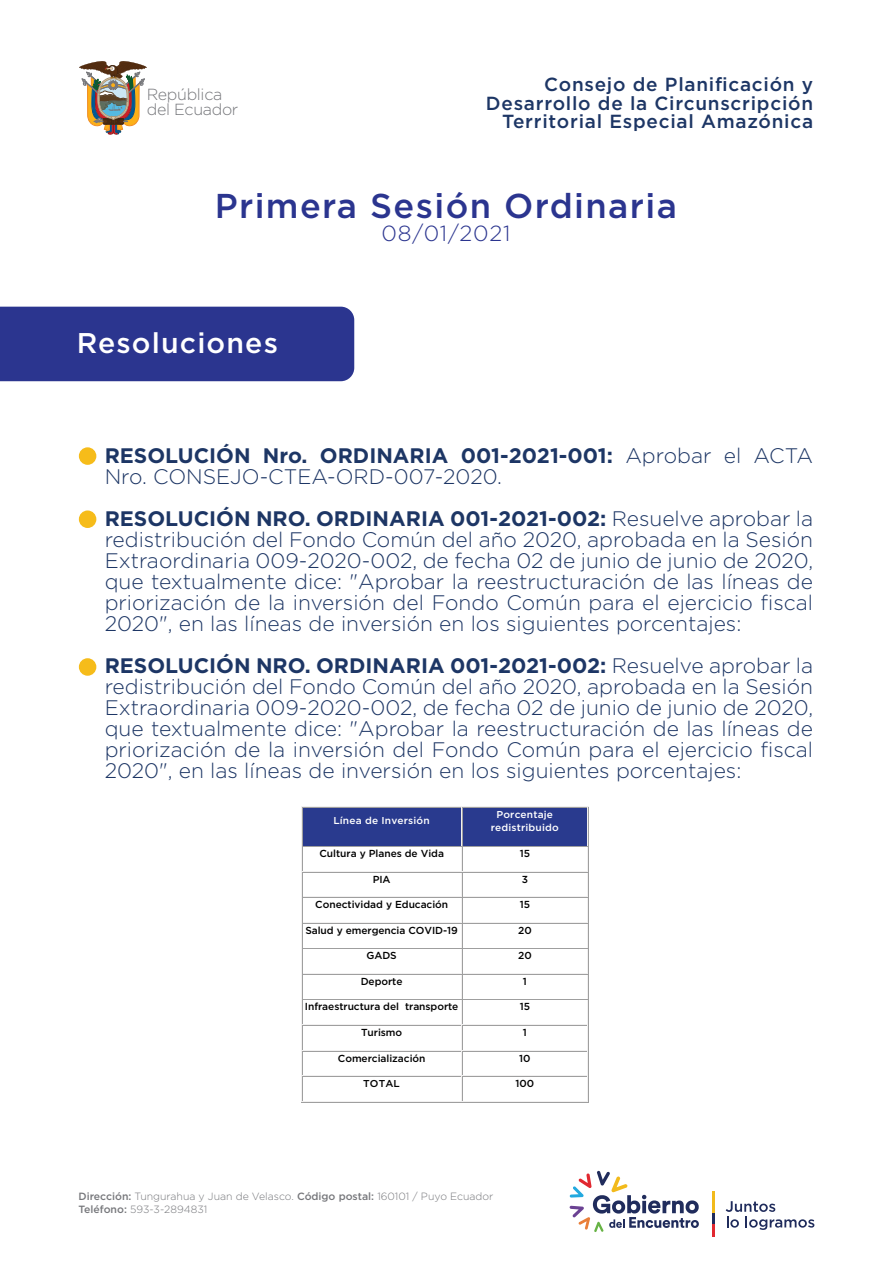
<style>
.page{position:relative;width:893px;height:1263px;background:#fff}
.page>*{position:absolute;margin:0;border:0;box-sizing:border-box;transform-origin:0 0}
.t1{font:500 34.5px "Gotham";letter-spacing:.04em;color:#2b358f}
.t2{font:500 28.5px "Gotham";letter-spacing:.04em;color:#fff}
.t3{font:300 21.9px "Gotham";letter-spacing:.04em;color:#2b358f}
.t4{font:300 21px/21px "Gotham";color:#1d3665;text-align:justify}
.t5{font:500 18.9px/18.9px "Gotham";letter-spacing:.04em;color:#1d3665;text-align:right}
.t6{font:300 16.05px/14.9px "Gotham";letter-spacing:-.02em;color:#76777b}
.t7{font:300 10.5px/12.6px "Gotham";color:#76777b}
.t8{font:500 10.2px "Gotham";letter-spacing:-.005em;color:#010101}
.t9{font:500 10.05px/13.8px "Gotham";letter-spacing:.015em;color:#fff;text-align:center}
.t10{font:500 10.05px "Gotham";letter-spacing:.015em;color:#010101}
.s1{font-weight:700}
.s2{font-weight:500}
</style>
<div class="page">
<svg style="left:726px;top:1201px;width:88px;height:29px"></svg>
<svg style="left:570px;top:1171px;width:129px;height:61px"></svg>
<hr style="left:712px;top:1191px;width:2px;height:45px;background:#f2ba1b">
<hr style="left:712px;top:1212px;width:2px;height:24px;background:#202c5c">
<svg style="left:712px;top:1224px;width:2px;height:12px"></svg>
<img style="left:79px;top:61px;width:68px;height:74px">
<div style="left:79px;top:447px;width:17px;height:18px;background:#f6bc1a;border-radius:50%"></div>
<div style="left:79px;top:658px;width:17px;height:18px;background:#f6bc1a;border-radius:50%"></div>
<div style="left:79px;top:510px;width:17px;height:18px;background:#f6bc1a;border-radius:50%"></div>
<div style="left:0;top:307px;width:354px;height:74px;background:#2b358f"></div>
<div style="left:302px;top:808px;width:159px;height:37px;background:#293a8e"></div>
<div style="left:462px;top:808px;width:125px;height:13px;background:#293a8e"></div>
<div style="left:462px;top:821px;width:125px;height:24px;background:#293a8e"></div>
<hr style="left:302px;top:806px;width:160px;height:1px;background:#f1f0f0">
<hr style="left:462px;top:806px;width:126px;height:1px;background:#f1f0f0">
<hr style="left:303px;top:807px;width:158px;height:1px;background:#9f9f9f">
<hr style="left:461px;top:807px;width:1px;height:39px;background:#f1f0f0">
<hr style="left:302px;top:807px;width:1px;height:39px;background:#f1f0f0">
<hr style="left:462px;top:807px;width:125px;height:1px;background:#9f9f9f">
<hr style="left:462px;top:807px;width:1px;height:39px;background:#9f9f9f">
<hr style="left:587px;top:807px;width:1px;height:39px;background:#f1f0f0">
<hr style="left:588px;top:807px;width:1px;height:39px;background:#9f9f9f">
<hr style="left:303px;top:846px;width:158px;height:1px;background:#9f9f9f">
<hr style="left:303px;top:871px;width:158px;height:1px;background:#f1f0f0">
<hr style="left:462px;top:846px;width:125px;height:1px;background:#9f9f9f">
<hr style="left:462px;top:871px;width:125px;height:1px;background:#f1f0f0">
<hr style="left:303px;top:872px;width:158px;height:1px;background:#9f9f9f">
<hr style="left:303px;top:896px;width:158px;height:1px;background:#f1f0f0">
<hr style="left:462px;top:872px;width:125px;height:1px;background:#9f9f9f">
<hr style="left:462px;top:896px;width:125px;height:1px;background:#f1f0f0">
<hr style="left:303px;top:897px;width:158px;height:1px;background:#9f9f9f">
<hr style="left:303px;top:922px;width:158px;height:1px;background:#f1f0f0">
<hr style="left:462px;top:897px;width:125px;height:1px;background:#9f9f9f">
<hr style="left:462px;top:922px;width:125px;height:1px;background:#f1f0f0">
<hr style="left:303px;top:923px;width:158px;height:1px;background:#9f9f9f">
<hr style="left:462px;top:923px;width:125px;height:1px;background:#9f9f9f">
<hr style="left:303px;top:948px;width:158px;height:1px;background:#9f9f9f">
<hr style="left:303px;top:973px;width:158px;height:1px;background:#f1f0f0">
<hr style="left:462px;top:948px;width:125px;height:1px;background:#9f9f9f">
<hr style="left:462px;top:973px;width:125px;height:1px;background:#f1f0f0">
<hr style="left:303px;top:974px;width:158px;height:1px;background:#9f9f9f">
<hr style="left:462px;top:974px;width:125px;height:1px;background:#9f9f9f">
<hr style="left:303px;top:999px;width:158px;height:1px;background:#9f9f9f">
<hr style="left:303px;top:1024px;width:158px;height:1px;background:#f1f0f0">
<hr style="left:462px;top:999px;width:125px;height:1px;background:#9f9f9f">
<hr style="left:462px;top:1024px;width:125px;height:1px;background:#f1f0f0">
<hr style="left:303px;top:1025px;width:158px;height:1px;background:#9f9f9f">
<hr style="left:303px;top:1050px;width:158px;height:1px;background:#f1f0f0">
<hr style="left:462px;top:1025px;width:125px;height:1px;background:#9f9f9f">
<hr style="left:462px;top:1050px;width:125px;height:1px;background:#f1f0f0">
<hr style="left:303px;top:1051px;width:158px;height:1px;background:#9f9f9f">
<hr style="left:303px;top:1075px;width:158px;height:1px;background:#f1f0f0">
<hr style="left:462px;top:1051px;width:125px;height:1px;background:#9f9f9f">
<hr style="left:462px;top:1075px;width:125px;height:1px;background:#f1f0f0">
<hr style="left:303px;top:1076px;width:158px;height:1px;background:#9f9f9f">
<hr style="left:303px;top:1101px;width:158px;height:1px;background:#f1f0f0">
<svg style="left:302px;top:846px;width:1px;height:256px"></svg>
<hr style="left:302px;top:1102px;width:160px;height:1px;background:#9f9f9f">
<hr style="left:462px;top:1076px;width:125px;height:1px;background:#9f9f9f">
<hr style="left:462px;top:1101px;width:125px;height:1px;background:#f1f0f0">
<svg style="left:461px;top:846px;width:2px;height:256px"></svg>
<hr style="left:462px;top:1102px;width:126px;height:1px;background:#9f9f9f">
<svg style="left:587px;top:846px;width:2px;height:257px"></svg>
<p class="t6" style="left:147px;top:87px;width:93px">República del Ecuador</p>
<p class="t5" style="left:486px;top:74px;width:329px">Consejo de Planificación y<br>Desarrollo de la Circunscripción<br>Territorial Especial Amazónica</p>
<h1 class="t1" style="left:215px;top:184px;width:464px">Primera Sesión Ordinaria</h1>
<p class="t3" style="left:382px;top:219px;width:130px">08/01/2021</p>
<h2 class="t2" style="left:77px;top:324px;width:203px">Resoluciones</h2>
<p class="t4" style="left:105px;top:444px;width:710px"><span class="s1">RESOLUCIÓN Nro. ORDINARIA 001-2021-001:</span> Aprobar el ACTA<br>Nro. CONSEJO-CTEA-ORD-007-2020.</p>
<p class="t4" style="left:105px;top:507px;width:710px"><span class="s1">RESOLUCIÓN NRO. ORDINARIA 001-2021-002:</span> Resuelve aprobar la redistribución del Fondo Común del año 2020, aprobada en la Sesión Extraordinaria 009-2020-002, de fecha 02 de junio de junio de 2020, que textualmente dice: "Aprobar la reestructuración de las líneas de priorización de la inversión del Fondo Común para el ejercicio fiscal 2020", en las líneas de inversión en los siguientes porcentajes:</p>
<p class="t4" style="left:105px;top:654px;width:710px"><span class="s1">RESOLUCIÓN NRO. ORDINARIA 001-2021-002:</span> Resuelve aprobar la redistribución del Fondo Común del año 2020, aprobada en la Sesión Extraordinaria 009-2020-002, de fecha 02 de junio de junio de 2020, que textualmente dice: "Aprobar la reestructuración de las líneas de priorización de la inversión del Fondo Común para el ejercicio fiscal 2020", en las líneas de inversión en los siguientes porcentajes:</p>
<p class="t9" style="left:333px;top:814px;width:98px">Línea de Inversión</p>
<p class="t9" style="left:491px;top:807px;width:69px">Porcentaje redistribuido</p>
<p class="t8" style="left:320px;top:847px;width:126px">Cultura y Planes de Vida</p>
<p class="t8" style="left:520px;top:847px;width:12px">15</p>
<p class="t8" style="left:373px;top:872px;width:19px">PIA</p>
<p class="t8" style="left:522px;top:872px;width:8px">3</p>
<p class="t8" style="left:315px;top:898px;width:134px">Conectividad y Educación</p>
<p class="t8" style="left:520px;top:898px;width:12px">15</p>
<p class="t8" style="left:305px;top:923px;width:154px">Salud y emergencia COVID-19</p>
<p class="t8" style="left:518px;top:923px;width:15px">20</p>
<p class="t8" style="left:366px;top:949px;width:32px">GADS</p>
<p class="t8" style="left:518px;top:949px;width:15px">20</p>
<p class="t8" style="left:361px;top:975px;width:43px">Deporte</p>
<p class="t8" style="left:523px;top:975px;width:6px">1</p>
<p class="t8" style="left:305px;top:1000px;width:155px">Infraestructura del transporte</p>
<p class="t8" style="left:520px;top:1000px;width:12px">15</p>
<p class="t8" style="left:361px;top:1026px;width:43px">Turismo</p>
<p class="t8" style="left:523px;top:1026px;width:6px">1</p>
<p class="t8" style="left:338px;top:1051px;width:89px">Comercialización</p>
<p class="t8" style="left:519px;top:1051px;width:13px">10</p>
<p class="t10" style="left:363px;top:1077px;width:38px">TOTAL</p>
<p class="t8" style="left:516px;top:1077px;width:20px">100</p>
<p class="t7" style="left:79px;top:1190px;width:416px"><span class="s2">Dirección:</span> Tungurahua y Juan de Velasco. <span class="s2">Código postal:</span> 160101 / Puyo Ecuador<br><span class="s2">Teléfono:</span> 593-3-2894831</p>
</div>
